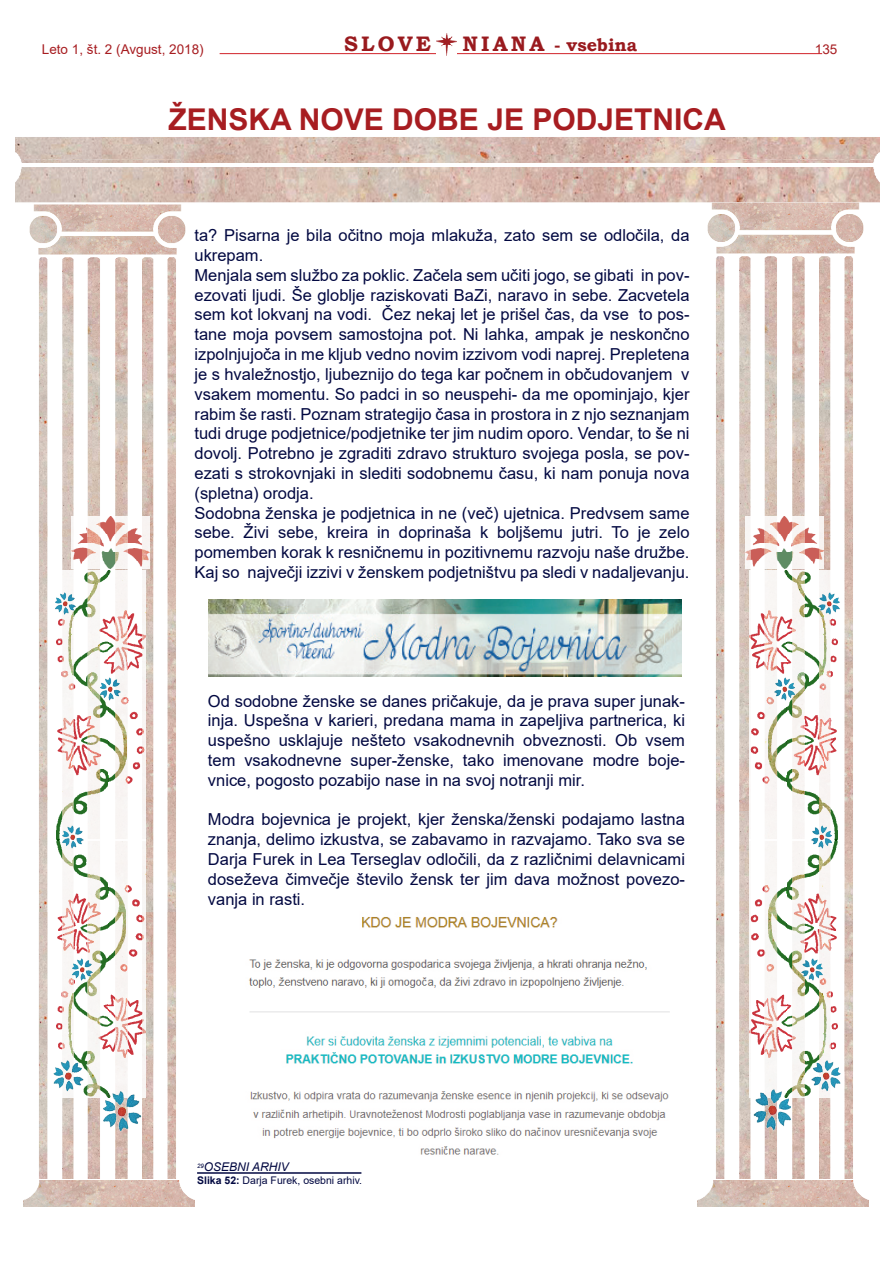
<style>
.page{position:relative;width:893px;height:1263px;background:#fff}
.page>*{position:absolute;margin:0;border:0;box-sizing:border-box;transform-origin:0 0}
.t1{font:700 30px "Arial";color:#a71d21}
.t2{font:700 21px "Bookman Old Style";letter-spacing:.15em;color:#991a1e}
.t3{font:700 18px "Bookman Old Style";color:#991a1e}
.t4{font:16.5px/19.8px "Arial";color:#020841;text-align:justify}
.t5{font:13.5px "Arial";color:#a71d21}
.t6{font:italic 12px "Arial";color:#020841}
.t7{font:10.5px "Arial";color:#020841}
.s1{font-size:21px}
.s2{font-weight:700}
</style>
<div class="page">
<hr style="left:220px;top:53px;width:602px;height:1px;background:#d1232a">
<img style="left:38px;top:537px;width:138px;height:260px">
<img style="left:39px;top:797px;width:137px;height:116px">
<img style="left:38px;top:913px;width:138px;height:266px">
<img style="left:38px;top:257px;width:138px;height:280px">
<img style="left:29px;top:204px;width:157px;height:51px">
<img style="left:23px;top:1180px;width:171px;height:26px">
<img style="left:698px;top:1180px;width:170px;height:26px">
<img style="left:16px;top:137px;width:863px;height:22px">
<img style="left:16px;top:159px;width:863px;height:44px">
<img style="left:707px;top:201px;width:157px;height:53px">
<img style="left:715px;top:256px;width:138px;height:708px">
<img style="left:715px;top:964px;width:138px;height:215px">
<img style="left:749px;top:571px;width:89px;height:268px">
<img style="left:749px;top:839px;width:89px;height:258px">
<img style="left:745px;top:516px;width:78px;height:52px">
<img style="left:808px;top:823px;width:28px;height:26px">
<img style="left:807px;top:1057px;width:39px;height:37px">
<img style="left:749px;top:1086px;width:49px;height:50px">
<img style="left:799px;top:956px;width:27px;height:26px">
<img style="left:771px;top:675px;width:27px;height:27px">
<img style="left:816px;top:590px;width:27px;height:26px">
<img style="left:57px;top:571px;width:89px;height:270px">
<img style="left:57px;top:839px;width:88px;height:258px">
<img style="left:72px;top:516px;width:77px;height:52px">
<img style="left:59px;top:823px;width:27px;height:26px">
<img style="left:49px;top:1057px;width:38px;height:37px">
<img style="left:97px;top:1087px;width:49px;height:51px">
<img style="left:68px;top:956px;width:28px;height:26px">
<img style="left:96px;top:675px;width:28px;height:27px">
<img style="left:51px;top:590px;width:28px;height:26px">
<img style="left:436px;top:33px;width:21px;height:23px">
<img style="left:209px;top:599px;width:473px;height:78px">
<img style="left:248px;top:917px;width:422px;height:238px">
<hr style="left:197px;top:1172px;width:164px;height:2px;background:#020841">
<p class="t5" style="left:42px;top:40px;width:163px">Leto 1, št. 2 (Avgust, 2018)</p>
<p class="t2" style="left:344px;top:28px;width:88px">SLOVE</p>
<p class="t3" style="left:462px;top:32px;width:176px"><span class="s1">NIANA</span> - vsebina</p>
<p class="t5" style="left:815px;top:40px;width:24px">135</p>
<h1 class="t1" style="left:168px;top:99px;width:559px">ŽENSKA NOVE DOBE JE PODJETNICA</h1>
<p class="t4" style="left:195px;top:225px;width:496px;text-align:left">ta? Pisarna je bila očitno moja mlakuža, zato sem se odločila, da ukrepam.<br>Menjala sem službo za poklic. Začela sem učiti jogo, se gibati in pov&shy;ezovati ljudi. Še globlje raziskovati BaZi, naravo in sebe. Zacvetela sem kot lokvanj na vodi. Čez nekaj let je prišel čas, da vse to pos&shy;tane moja povsem samostojna pot. Ni lahka, ampak je neskončno izpolnjujoča in me kljub vedno novim izzivom vodi naprej. Prepletena je s hvaležnostjo, ljubeznijo do tega kar počnem in občudovanjem v vsakem momentu. So padci in so neuspehi- da me opominjajo, kjer rabim še rasti. Poznam strategijo časa in prostora in z njo seznanjam tudi druge podjetnice/podjetnike ter jim nudim oporo. Vendar, to še ni dovolj. Potrebno je zgraditi zdravo strukturo svojega posla, se pov&shy;ezati s strokovnjaki in slediti sodobnemu času, ki nam ponuja nova (spletna) orodja.<br>Sodobna ženska je podjetnica in ne (več) ujetnica. Predvsem same sebe. Živi sebe, kreira in doprinaša k boljšemu jutri. To je zelo pomemben korak k resničnemu in pozitivnemu razvoju naše družbe.<br>Kaj so največji izzivi v ženskem podjetništvu pa sledi v nadaljevanju.</p>
<p class="t4" style="left:208px;top:691px;width:478px">Od sodobne ženske se danes pričakuje, da je prava super junak&shy;inja. Uspešna v karieri, predana mama in zapeljiva partnerica, ki uspešno usklajuje nešteto vsakodnevnih obveznosti. Ob vsem tem vsakodnevne super-ženske, tako imenovane modre boje&shy;vnice, pogosto pozabijo nase in na svoj notranji mir.</p>
<p class="t4" style="left:208px;top:809px;width:478px">Modra bojevnica je projekt, kjer ženska/ženski podajamo lastna znanja, delimo izkustva, se zabavamo in razvajamo. Tako sva se Darja Furek in Lea Terseglav odločili, da z različnimi delavnicami doseževa čimvečje število žensk ter jim dava možnost povezo&shy;vanja in rasti.</p>
<p class="t6" style="left:197px;top:1159px;width:93px"><sup>29</sup>OSEBNI ARHIV</p>
<p class="t7" style="left:197px;top:1173px;width:166px"><span class="s2">Slika 52:</span> Darja Furek, osebni arhiv.</p>
</div>
